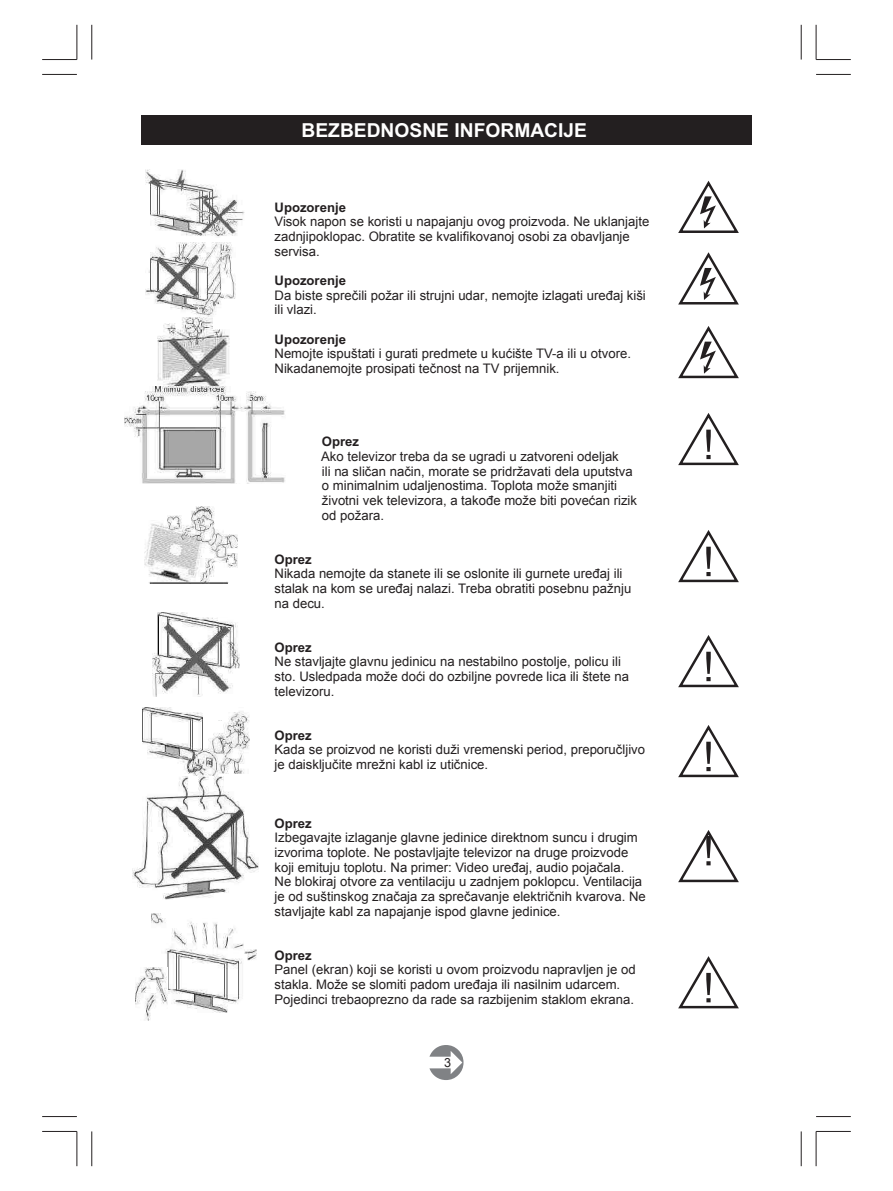
<style>
.page{position:relative;width:893px;height:1191px;background:#fff}
.page>*{position:absolute;margin:0;border:0;box-sizing:border-box;transform-origin:0 0}
.t1{font:700 19.25px "Arial";color:#fff}
.t2{font:13.12px/14.7px "Arial";color:#231f20}
.t3{font:700 13.12px "Arial";color:#231f20}
.t4{font:12.6px "Arial";color:#231f20}
</style>
<div class="page">
<img style="left:146px;top:170px;width:98px;height:67px">
<img style="left:146px;top:243px;width:90px;height:73px">
<img style="left:158px;top:318px;width:72px;height:68px">
<img style="left:125px;top:386px;width:160px;height:97px">
<img style="left:144px;top:506px;width:94px;height:77px">
<img style="left:152px;top:612px;width:88px;height:84px">
<img style="left:142px;top:707px;width:108px;height:69px">
<svg style="left:241px;top:717px;width:5px;height:4px"></svg>
<img style="left:132px;top:776px;width:126px;height:123px">
<img style="left:151px;top:913px;width:92px;height:99px">
<img style="left:135px;top:967px;width:32px;height:53px">
<svg style="left:244px;top:949px;width:12px;height:11px"></svg>
<svg style="left:678px;top:180px;width:61px;height:53px"></svg>
<svg style="left:678px;top:252px;width:61px;height:53px"></svg>
<svg style="left:678px;top:413px;width:61px;height:53px"></svg>
<svg style="left:678px;top:326px;width:61px;height:53px"></svg>
<svg style="left:678px;top:530px;width:61px;height:53px"></svg>
<svg style="left:678px;top:635px;width:61px;height:53px"></svg>
<svg style="left:678px;top:725px;width:61px;height:53px"></svg>
<svg style="left:678px;top:830px;width:61px;height:53px"></svg>
<svg style="left:678px;top:956px;width:61px;height:53px"></svg>
<hr style="left:42px;top:59px;width:35px;height:1px;background:#231f20">
<hr style="left:76px;top:25px;width:1px;height:35px;background:#231f20">
<hr style="left:91px;top:25px;width:1px;height:35px;background:#231f20">
<hr style="left:42px;top:74px;width:35px;height:1px;background:#231f20">
<hr style="left:816px;top:25px;width:1px;height:35px;background:#231f20">
<hr style="left:816px;top:59px;width:35px;height:1px;background:#231f20">
<hr style="left:801px;top:25px;width:1px;height:35px;background:#231f20">
<hr style="left:816px;top:74px;width:35px;height:1px;background:#231f20">
<hr style="left:42px;top:1131px;width:35px;height:1px;background:#231f20">
<hr style="left:76px;top:1131px;width:1px;height:35px;background:#231f20">
<hr style="left:42px;top:1116px;width:35px;height:1px;background:#231f20">
<hr style="left:91px;top:1131px;width:1px;height:35px;background:#231f20">
<hr style="left:816px;top:1131px;width:35px;height:1px;background:#231f20">
<hr style="left:816px;top:1131px;width:1px;height:35px;background:#231f20">
<hr style="left:801px;top:1131px;width:1px;height:35px;background:#231f20">
<hr style="left:816px;top:1116px;width:35px;height:1px;background:#231f20">
<svg style="left:429px;top:1045px;width:34px;height:35px"></svg>
<div style="left:141px;top:115px;width:611px;height:30px;background:#231f20"></div>
<h1 class="t1" style="left:301px;top:123px;width:287px">BEZBEDNOSNE INFORMACIJE</h1>
<p class="t3" style="left:275px;top:202px;width:73px">Upozorenje</p>
<p class="t2" style="left:275px;top:214px;width:376px">Visok napon se koristi u napajanju ovog proizvoda. Ne uklanjajte zadnjipoklopac. Obratite se kvalifikovanoj osobi za obavljanje servisa.</p>
<p class="t3" style="left:275px;top:275px;width:73px">Upozorenje</p>
<p class="t2" style="left:275px;top:288px;width:373px">Da biste sprečili požar ili strujni udar, nemojte izlagati uređaj kiši ili vlazi.</p>
<p class="t3" style="left:275px;top:334px;width:73px">Upozorenje</p>
<p class="t2" style="left:275px;top:346px;width:358px">Nemojte ispuštati i gurati predmete u kućište TV-a ili u otvore.<br>Nikadanemojte prosipati tečnost na TV prijemnik.</p>
<p class="t3" style="left:322px;top:437px;width:39px">Oprez</p>
<p class="t2" style="left:321px;top:449px;width:317px">Ako televizor treba da se ugradi u zatvoreni odeljak<br>ili na sličan način, morate se pridržavati dela uputstva o minimalnim udaljenostima. Toplota može smanjiti životni vek televizora, a takođe može biti povećan rizik od požara.</p>
<p class="t3" style="left:275px;top:554px;width:39px">Oprez</p>
<p class="t2" style="left:275px;top:566px;width:358px">Nikada nemojte da stanete ili se oslonite ili gurnete uređaj ili stalak na kom se uređaj nalazi. Treba obratiti posebnu pažnju na decu.</p>
<p class="t3" style="left:275px;top:642px;width:39px">Oprez</p>
<p class="t2" style="left:275px;top:654px;width:356px">Ne stavljajte glavnu jedinicu na nestabilno postolje, policu ili sto. Usledpada može doći do ozbiljne povrede lica ili štete na televizoru.</p>
<p class="t3" style="left:275px;top:730px;width:39px">Oprez</p>
<p class="t2" style="left:275px;top:742px;width:372px">Kada se proizvod ne koristi duži vremenski period, preporučljivo je daisključite mrežni kabl iz utičnice.</p>
<p class="t3" style="left:275px;top:818px;width:39px">Oprez</p>
<p class="t2" style="left:275px;top:830px;width:373px">Izbegavajte izlaganje glavne jedinice direktnom suncu i drugim izvorima toplote. Ne postavljajte televizor na druge proizvode koji emituju toplotu. Na primer: Video uređaj, audio pojačala.<br>Ne blokiraj otvore za ventilaciju u zadnjem poklopcu. Ventilacija je od suštinskog značaja za sprečavanje električnih kvarova. Ne stavljajte kabl za napajanje ispod glavne jedinice.</p>
<p class="t3" style="left:275px;top:950px;width:39px">Oprez</p>
<p class="t2" style="left:275px;top:962px;width:363px">Panel (ekran) koji se koristi u ovom proizvodu napravljen je od stakla. Može se slomiti padom uređaja ili nasilnim udarcem.<br>Pojedinci trebaoprezno da rade sa razbijenim staklom ekrana.</p>
<p class="t4" style="left:444px;top:1054px;width:9px">3</p>
</div>
